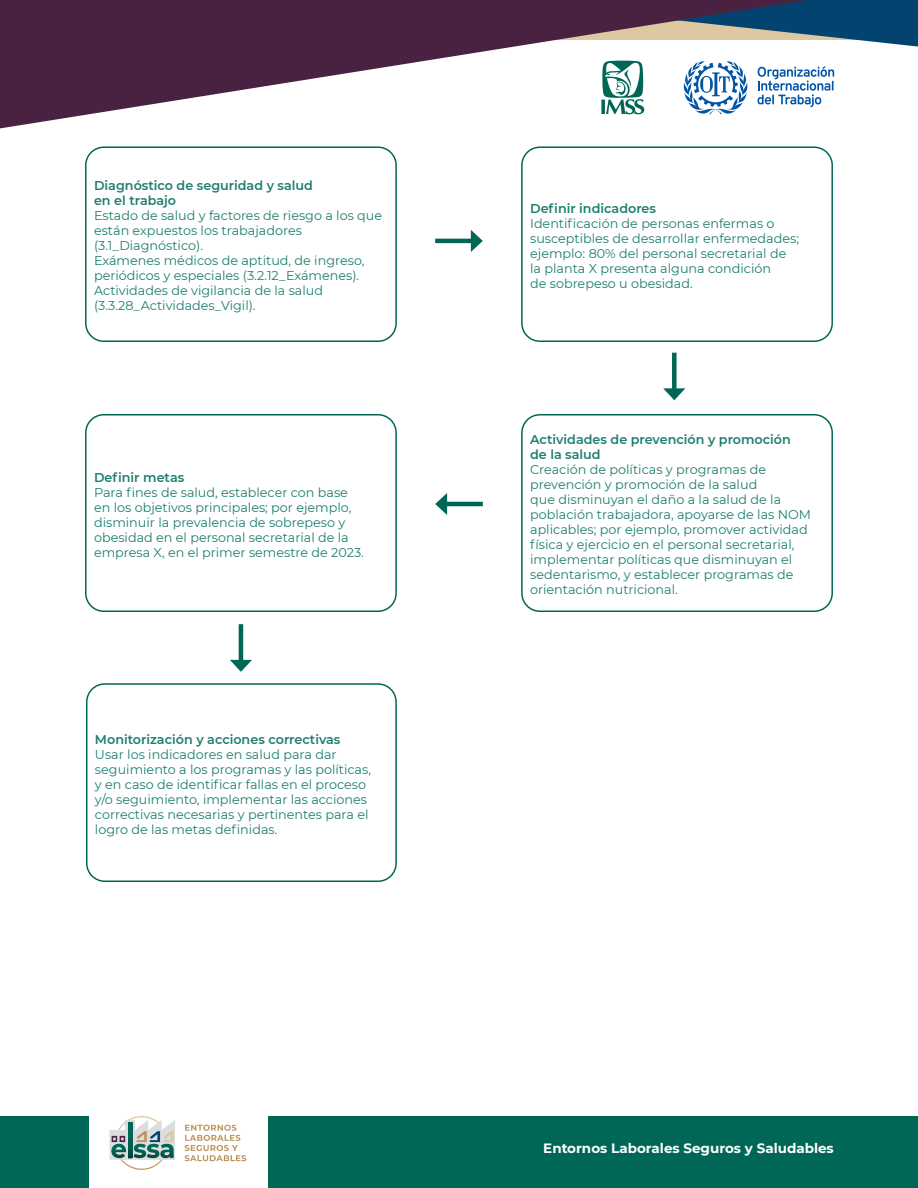
<style>
.page{position:relative;width:918px;height:1188px;background:#fff}
.page>*{position:absolute;margin:0;border:0;box-sizing:border-box;transform-origin:0 0}
.t1{font:700 13.5px "Montserrat";color:#fff}
.t2{font:12.75px/15px "Montserrat";color:#1d7e6f}
.t3{font:600 12.75px/15px "Montserrat";color:#1d7e6f}
</style>
<div class="page">
<div style="left:268px;top:1116px;width:650px;height:72px;background:#006756"></div>
<div style="left:0;top:1116px;width:88px;height:72px;background:#006756"></div>
<svg style="left:0;top:0;width:918px;height:129px"></svg>
<svg style="left:185px;top:1125px;width:61px;height:36px"></svg>
<svg style="left:110px;top:1116px;width:65px;height:54px"></svg>
<div style="left:85px;top:146px;width:312px;height:196px;border:2px solid #006756;border-radius:18px"></div>
<div style="left:521px;top:146px;width:312px;height:196px;border:2px solid #006756;border-radius:18px"></div>
<div style="left:85px;top:414px;width:312px;height:198px;border:2px solid #006756;border-radius:18px"></div>
<div style="left:521px;top:414px;width:312px;height:198px;border:2px solid #006756;border-radius:18px"></div>
<div style="left:86px;top:683px;width:311px;height:199px;border:2px solid #006756;border-radius:18px"></div>
<hr style="left:435px;top:239px;width:40px;height:4px;background:#006756">
<svg style="left:471px;top:230px;width:12px;height:22px"></svg>
<hr style="left:443px;top:502px;width:40px;height:4px;background:#006756">
<svg style="left:435px;top:493px;width:12px;height:22px"></svg>
<div style="left:672px;top:353px;width:5px;height:39px;background:#006756"></div>
<svg style="left:663px;top:388px;width:22px;height:12px"></svg>
<hr style="left:239px;top:624px;width:4px;height:40px;background:#006756">
<svg style="left:230px;top:660px;width:22px;height:12px"></svg>
<p class="t3" style="left:94px;top:178px;width:220px">Diagnóstico de seguridad y salud en el trabajo</p>
<p class="t2" style="left:94px;top:208px;width:290px">Estado de salud y factores de riesgo a los que están expuestos los trabajadores (3.1_Diagnóstico).<br>Exámenes médicos de aptitud, de ingreso, periódicos y especiales (3.2.12_Exámenes).<br>Actividades de vigilancia de la salud (3.3.28_Actividades_Vigil).</p>
<p class="t3" style="left:94px;top:469px;width:92px">Definir metas</p>
<p class="t2" style="left:94px;top:484px;width:271px">Para fines de salud, establecer con base en los objetivos principales; por ejemplo, disminuir la prevalencia de sobrepeso y obesidad en el personal secretarial de la empresa X, en el primer semestre de 2023.</p>
<p class="t3" style="left:95px;top:731px;width:247px">Monitorización y acciones correctivas</p>
<p class="t2" style="left:95px;top:746px;width:278px">Usar los indicadores en salud para dar seguimiento a los programas y las políticas, y en caso de identificar fallas en el proceso y/o seguimiento, implementar las acciones correctivas necesarias y pertinentes para el logro de las metas definidas.</p>
<p class="t3" style="left:530px;top:200px;width:128px">Definir indicadores</p>
<p class="t2" style="left:530px;top:215px;width:270px">Identificación de personas enfermas o susceptibles de desarrollar enfermedades; ejemplo: 80% del personal secretarial de la planta X presenta alguna condición<br>de sobrepeso u obesidad.</p>
<p class="t3" style="left:530px;top:432px;width:262px">Actividades de prevención y promoción de la salud</p>
<p class="t2" style="left:530px;top:462px;width:282px">Creación de políticas y programas de prevención y promoción de la salud<br>que disminuyan el daño a la salud de la población trabajadora, apoyarse de las NOM aplicables; por ejemplo, promover actividad física y ejercicio en el personal secretarial, implementar políticas que disminuyan el sedentarismo, y establecer programas de orientación nutricional.</p>
<p class="t1" style="left:543px;top:1138px;width:292px">Entornos Laborales Seguros y Saludables</p>
</div>
